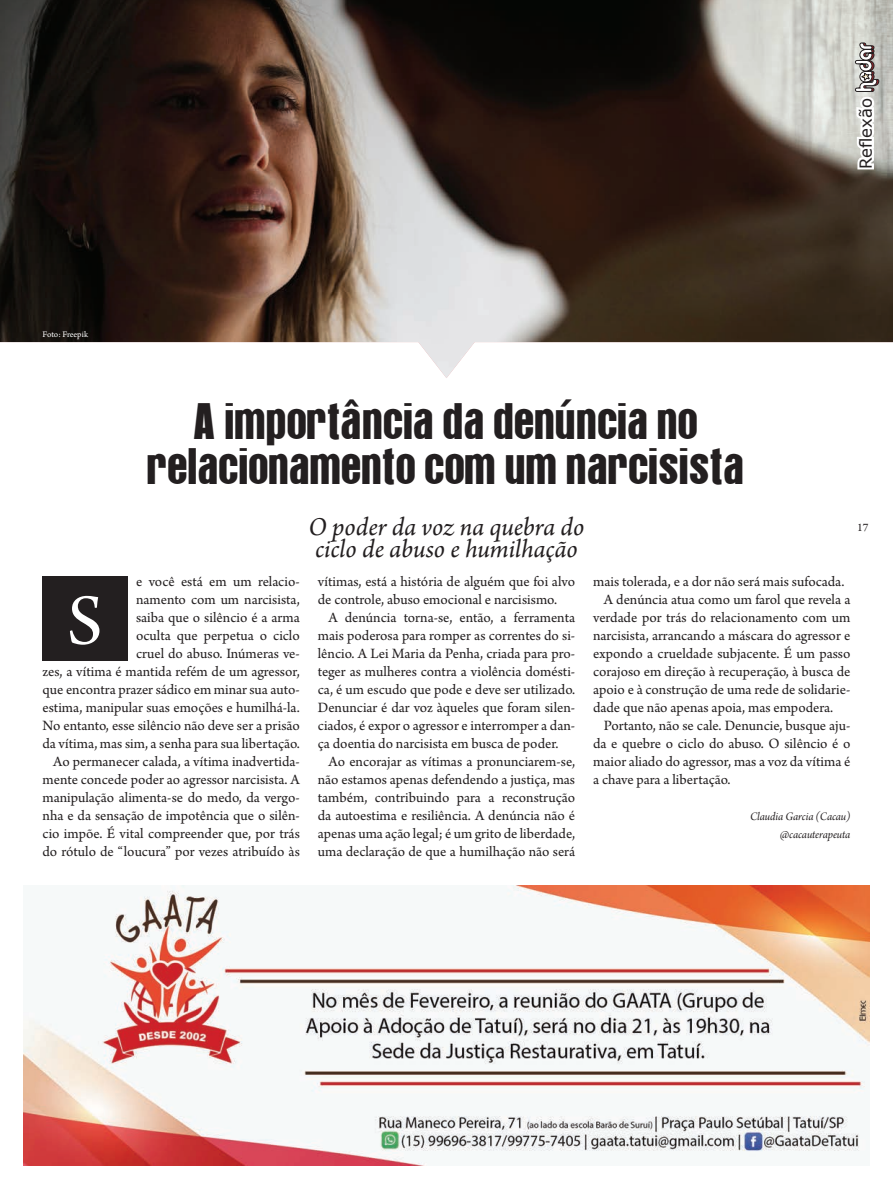
<style>
.page{position:relative;width:893px;height:1191px;background:#fff}
.page>*{position:absolute;margin:0;border:0;box-sizing:border-box;transform-origin:0 0}
.t1{font:75px "Arno Pro";color:#fff}
.t2{font:45px/45px "Arroyo";color:#231f20;text-align:center}
.t3{font:italic 27px/22.5px "Arno Pro";letter-spacing:-.005em;color:#231f20}
.t4{font:16.5px "Verdana";color:#231f20}
.t5{font:15px/18px "Arno Pro";color:#231f20;text-align:justify}
.t6{font:12px/18px "Arno Pro Italic Subhead";letter-spacing:-.005em;color:#231f20;text-align:right}
.t7{font:12px "Arno Pro";color:#231f20}
.t8{font:9px "Arno Pro";letter-spacing:-.005em;color:#fff}
</style>
<div class="page">
<div style="left:43px;top:576px;width:85px;height:85px;background:#231f20"></div>
<img style="left:0;top:0;width:893px;height:378px">
<svg style="left:853px;top:42px;width:27px;height:130px"></svg>
<img style="left:23px;top:885px;width:846px;height:280px">
<p class="t4" style="left:854px;top:169px;width:72px;rotate:-90deg">Reflexão</p>
<p class="t8" style="left:43px;top:329px;width:47px">Foto: Freepik</p>
<h2 class="t2" style="left:148px;top:399px;width:599px">A importância da denúncia no relacionamento com um narcisista</h2>
<p class="t5" style="left:43px;top:573px;width:259px;text-align:right">e você está em um relacio-<br>namento com um narcisista,<br>saiba que o silêncio é a arma<br>oculta que perpetua o ciclo<br>cruel do abuso. Inúmeras ve-<br>zes, a vítima é mantida refém de um agressor, que encontra prazer sádico em minar sua auto&shy;estima, manipular suas emoções e humilhá-la.<br>No entanto, esse silêncio não deve ser a prisão da vítima, mas sim, a senha para sua libertação.<br>Ao permanecer calada, a vítima inadvertida&shy;mente concede poder ao agressor narcisista. A manipulação alimenta-se do medo, da vergo&shy;nha e da sensação de impotência que o silên&shy;cio impõe. É vital compreender que, por trás do rótulo de “loucura” por vezes atribuído às</p>
<h1 class="t1" style="left:67px;top:578px;width:38px">S</h1>
<h3 class="t3" style="left:308px;top:517px;width:278px">O poder da voz na quebra do ciclo de abuso e humilhação</h3>
<p class="t5" style="left:318px;top:573px;width:259px">vítimas, está a história de alguém que foi alvo de controle, abuso emocional e narcisismo.</p>
<p class="t5" style="left:318px;top:609px;width:259px;text-indent:11px">A denúncia torna-se, então, a ferramenta mais poderosa para romper as correntes do si&shy;lêncio. A Lei Maria da Penha, criada para pro&shy;teger as mulheres contra a violência domésti&shy;ca, é um escudo que pode e deve ser utilizado.<br>Denunciar é dar voz àqueles que foram silen&shy;ciados, é expor o agressor e interromper a dan&shy;ça doentia do narcisista em busca de poder.</p>
<p class="t5" style="left:318px;top:753px;width:259px;text-indent:11px">Ao encorajar as vítimas a pronunciarem-se, não estamos apenas defendendo a justiça, mas também, contribuindo para a reconstrução da autoestima e resiliência. A denúncia não é apenas uma ação legal; é um grito de liberdade, uma declaração de que a humilhação não será</p>
<p class="t7" style="left:857px;top:521px;width:13px">17</p>
<p class="t5" style="left:593px;top:573px;width:253px">mais tolerada, e a dor não será mais sufocada.</p>
<p class="t5" style="left:604px;top:591px;width:248px">A denúncia atua como um farol que revela a</p>
<p class="t5" style="left:593px;top:609px;width:259px">verdade por trás do relacionamento com um</p>
<p class="t5" style="left:593px;top:627px;width:259px">narcisista, arrancando a máscara do agressor e</p>
<p class="t5" style="left:593px;top:645px;width:259px">expondo a crueldade subjacente. É um passo</p>
<p class="t5" style="left:593px;top:663px;width:259px">corajoso em direção à recuperação, à busca de</p>
<p class="t5" style="left:593px;top:681px;width:259px">apoio e à construção de uma rede de solidarie-</p>
<p class="t5" style="left:593px;top:699px;width:242px">dade que não apenas apoia, mas empodera.</p>
<p class="t5" style="left:604px;top:717px;width:248px">Portanto, não se cale. Denuncie, busque aju-</p>
<p class="t5" style="left:593px;top:735px;width:259px">da e quebre o ciclo do abuso. O silêncio é o</p>
<p class="t5" style="left:593px;top:753px;width:259px">maior aliado do agressor, mas a voz da vítima é</p>
<p class="t5" style="left:593px;top:771px;width:139px">a chave para a libertação.</p>
<p class="t6" style="left:750px;top:808px;width:102px">Claudia Garcia (Cacau) @cacauterapeuta</p>
</div>
